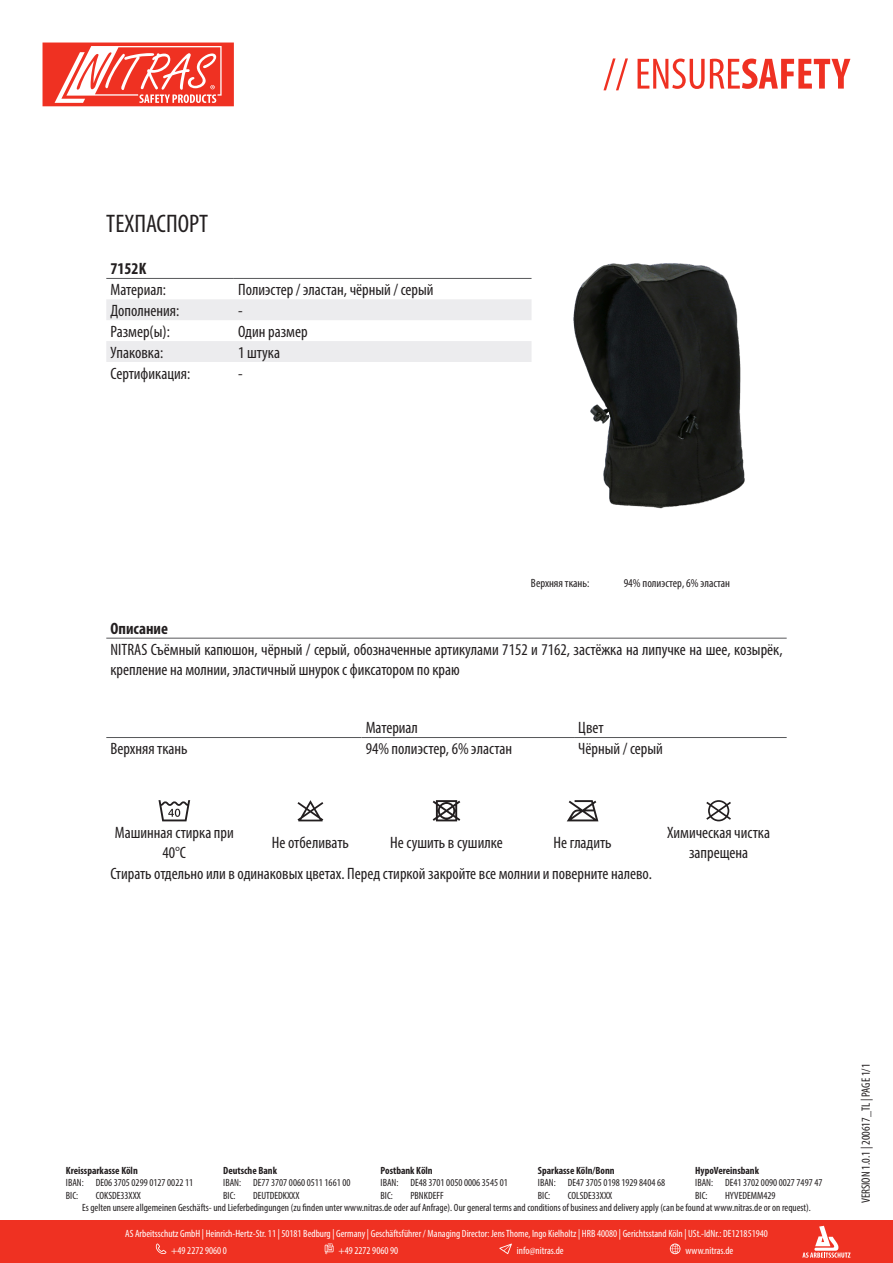
<style>
.page{position:relative;width:893px;height:1263px;background:#fff}
.page>*{position:absolute;margin:0;border:0;box-sizing:border-box;transform-origin:0 0}
.t1{font:condensed 25.5px "Myriad Pro";color:#231f20}
.t2{font:condensed 16.5px/19.8px "Myriad Pro";color:#231f20;text-align:center}
.t3{font:700 condensed 16.5px "Myriad Pro";color:#231f20}
.t4{font:condensed 12px "Myriad Pro";color:#231f20}
.t5{font:condensed 10.5px/12.6px "Myriad Pro";color:#231f20}
.t6{font:condensed 10.5px/17px "Myriad Pro";color:#fff}
.t7{font:700 condensed 10.5px "Myriad Pro";color:#231f20}
</style>
<div class="page">
<svg style="left:603px;top:58px;width:247px;height:32px"></svg>
<svg style="left:43px;top:43px;width:191px;height:63px"></svg>
<div style="left:0;top:1220px;width:893px;height:43px;background:#ef3122"></div>
<svg style="left:802px;top:1226px;width:48px;height:32px"></svg>
<svg style="left:156px;top:1243px;width:10px;height:11px"></svg>
<svg style="left:325px;top:1243px;width:9px;height:11px"></svg>
<svg style="left:499px;top:1243px;width:13px;height:11px"></svg>
<svg style="left:670px;top:1243px;width:10px;height:11px"></svg>
<svg style="left:106px;top:299px;width:425px;height:63px"></svg>
<hr style="left:106px;top:278px;width:128px;height:1px;background:#57585a">
<hr style="left:234px;top:278px;width:297px;height:1px;background:#57585a">
<img style="left:531px;top:263px;width:214px;height:246px">
<hr style="left:106px;top:638px;width:681px;height:1px;background:#57585a">
<hr style="left:106px;top:737px;width:255px;height:1px;background:#57585a">
<hr style="left:361px;top:737px;width:213px;height:1px;background:#57585a">
<hr style="left:574px;top:737px;width:213px;height:1px;background:#57585a">
<svg style="left:158px;top:800px;width:32px;height:21px"></svg>
<svg style="left:297px;top:800px;width:26px;height:21px"></svg>
<svg style="left:433px;top:800px;width:27px;height:21px"></svg>
<svg style="left:567px;top:800px;width:31px;height:21px"></svg>
<svg style="left:706px;top:800px;width:25px;height:21px"></svg>
<p class="t1" style="left:106px;top:208px;width:103px">ТЕХПАСПОРТ</p>
<p class="t3" style="left:111px;top:258px;width:37px">7152K</p>
<p class="t2" style="left:111px;top:279px;width:57px">Материал:</p>
<p class="t2" style="left:238px;top:279px;width:197px">Полиэстер / эластан, чёрный / серый</p>
<p class="t2" style="left:111px;top:300px;width:70px">Дополнения:</p>
<p class="t2" style="left:238px;top:300px;width:6px">-</p>
<p class="t2" style="left:111px;top:321px;width:61px">Размер(ы):</p>
<p class="t2" style="left:238px;top:321px;width:71px">Один размер</p>
<p class="t2" style="left:111px;top:342px;width:54px">Упаковка:</p>
<p class="t2" style="left:238px;top:342px;width:43px">1 штука</p>
<p class="t2" style="left:111px;top:363px;width:81px">Сертификация:</p>
<p class="t2" style="left:238px;top:363px;width:6px">-</p>
<p class="t4" style="left:531px;top:576px;width:60px">Верхняя ткань:</p>
<p class="t4" style="left:624px;top:576px;width:108px">94% полиэстер, 6% эластан</p>
<p class="t3" style="left:111px;top:618px;width:59px">Описание</p>
<p class="t2" style="left:111px;top:639px;width:673px;text-align:left">NITRAS Съёмный капюшон, чёрный / серый, обозначенные артикулами 7152 и 7162, застёжка на липучке на шее, козырёк, крепление на молнии, эластичный шнурок с фиксатором по краю</p>
<p class="t2" style="left:366px;top:718px;width:54px">Материал</p>
<p class="t2" style="left:578px;top:718px;width:27px">Цвет</p>
<p class="t2" style="left:111px;top:739px;width:79px">Верхняя ткань</p>
<p class="t2" style="left:366px;top:739px;width:148px">94% полиэстер, 6% эластан</p>
<p class="t2" style="left:578px;top:739px;width:86px">Чёрный / серый</p>
<p class="t2" style="left:115px;top:822px;width:121px">Машинная стирка при<br>40°C</p>
<p class="t2" style="left:272px;top:832px;width:79px">Не отбеливать</p>
<p class="t2" style="left:390px;top:832px;width:114px">Не сушить в сушилке</p>
<p class="t2" style="left:553px;top:832px;width:60px">Не гладить</p>
<p class="t2" style="left:667px;top:822px;width:105px">Химическая чистка запрещена</p>
<p class="t2" style="left:111px;top:863px;width:543px">Стирать отдельно или в одинаковых цветах. Перед стиркой закройте все молнии и поверните налево.</p>
<p class="t7" style="left:66px;top:1164px;width:73px">Kreissparkasse Köln</p>
<p class="t7" style="left:223px;top:1164px;width:55px">Deutsche Bank</p>
<p class="t7" style="left:381px;top:1164px;width:54px">Postbank Köln</p>
<p class="t7" style="left:538px;top:1164px;width:78px">Sparkasse Köln/Bonn</p>
<p class="t7" style="left:695px;top:1164px;width:65px">HypoVereinsbank</p>
<p class="t5" style="left:66px;top:1176px;width:19px">IBAN:<br>BIC:</p>
<p class="t5" style="left:96px;top:1176px;width:99px">DE06 3705 0299 0127 0022 11<br>COKSDE33XXX</p>
<p class="t5" style="left:223px;top:1176px;width:19px">IBAN:<br>BIC:</p>
<p class="t5" style="left:253px;top:1176px;width:99px">DE77 3707 0060 0511 1661 00<br>DEUTDEDKXXX</p>
<p class="t5" style="left:381px;top:1176px;width:19px">IBAN:<br>BIC:</p>
<p class="t5" style="left:410px;top:1176px;width:99px">DE48 3701 0050 0006 3545 01<br>PBNKDEFF</p>
<p class="t5" style="left:538px;top:1176px;width:19px">IBAN:<br>BIC:</p>
<p class="t5" style="left:568px;top:1176px;width:99px">DE47 3705 0198 1929 8404 68<br>COLSDE33XXX</p>
<p class="t5" style="left:695px;top:1176px;width:19px">IBAN:<br>BIC:</p>
<p class="t5" style="left:725px;top:1176px;width:99px">DE41 3702 0090 0027 7497 47</p>
<p class="t5" style="left:725px;top:1189px;width:52px">HYVEDEMM429</p>
<p class="t5" style="left:82px;top:1201px;width:730px">Es gelten unsere allgemeinen Geschäfts- und Lieferbedingungen (zu finden unter www.nitras.de oder auf Anfrage). Our general terms and conditions of business and delivery apply (can be found at www.nitras.de or on request).</p>
<p class="t6" style="left:171px;top:1225px;width:598px;text-indent:-46px">AS Arbeitsschutz GmbH | Heinrich-Hertz-Str. 11 | 50181 Bedburg | Germany | Geschäftsführer / Managing Director: Jens Thome, Ingo Kielholtz | HRB 40080 | Gerichtsstand Köln | USt.-IdNr.: DE121851940 +49 2272 9060 0</p>
<p class="t6" style="left:338px;top:1242px;width:61px">+49 2272 9060 90</p>
<p class="t6" style="left:517px;top:1242px;width:48px">info@nitras.de</p>
<p class="t6" style="left:685px;top:1242px;width:49px">www.nitras.de</p>
<p class="t4" style="left:859px;top:1203px;width:141px;rotate:-90deg">VERSION 1.0.1 | 200617_TL | PAGE 1/1</p>
</div>
